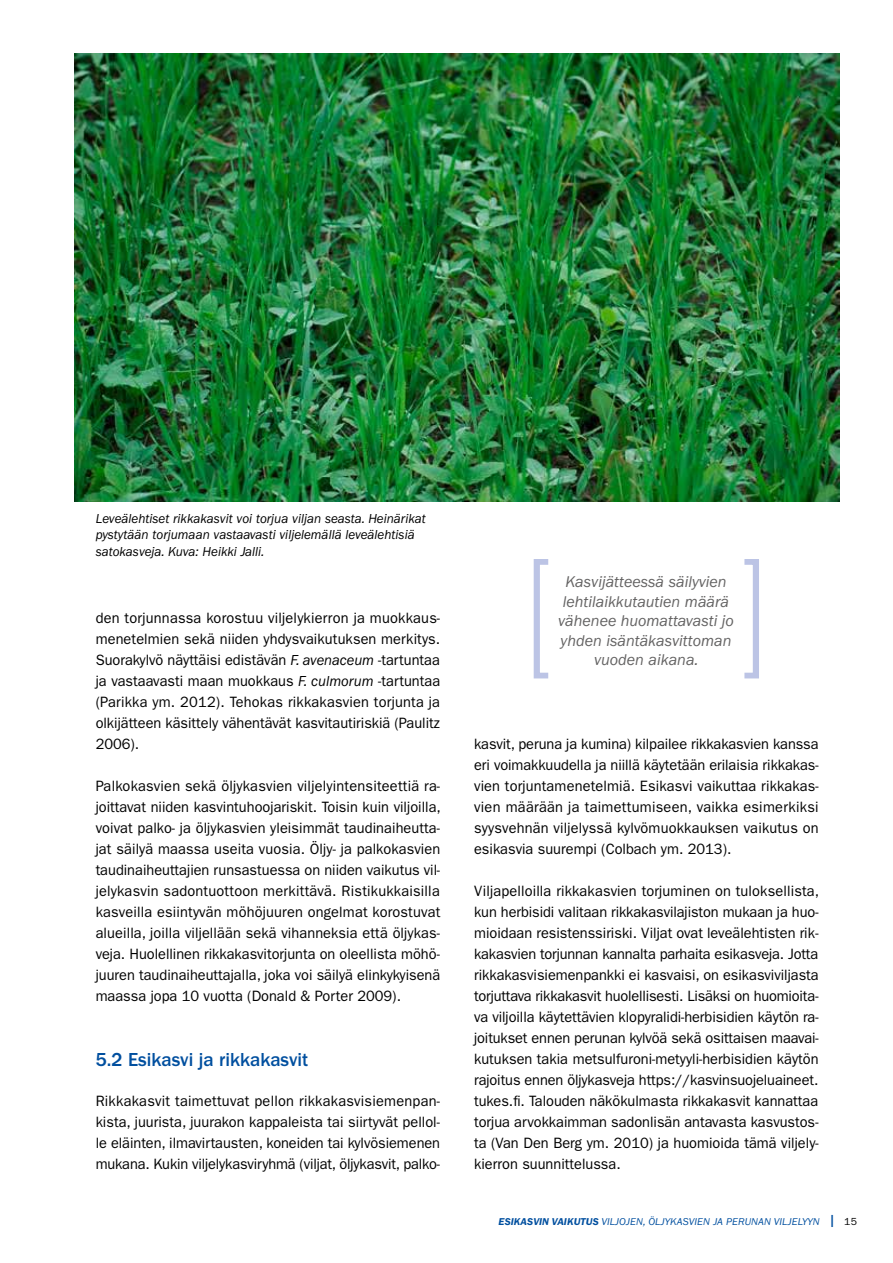
<style>
.page{position:relative;width:893px;height:1263px;background:#fff}
.page>*{position:absolute;margin:0;border:0;box-sizing:border-box;transform-origin:0 0}
.t1{font:500 19.5px "Franklin Gothic";color:#004f9f}
.t2{font:italic 16.2px/19.5px "Franklin Gothic";color:#646363;text-align:center}
.t3{font:15px/21px "Franklin Gothic";color:#000;text-align:justify}
.t4{font:italic 13.5px/16.5px "Franklin Gothic";color:#000}
.t5{font:italic 10.35px "Franklin Gothic";letter-spacing:.01em;color:#004f9f}
.s1{font-style:italic}
.s2{font-weight:600}
.s3{font-weight:600;font-size:12.15px}
.s4{font-style:normal;color:#000}
</style>
<div class="page">
<svg style="left:744px;top:559px;width:15px;height:120px"></svg>
<svg style="left:533px;top:559px;width:16px;height:120px"></svg>
<img style="left:74px;top:53px;width:766px;height:449px">
<p class="t4" style="left:96px;top:510px;width:332px">Leveälehtiset rikkakasvit voi torjua viljan seasta. Heinärikat pystytään torjumaan vastaavasti viljelemällä leveälehtisiä satokasveja. Kuva: Heikki Jalli.</p>
<p class="t3" style="left:96px;top:608px;width:346px">den torjunnassa korostuu viljelykierron ja muokkaus&shy;menetelmien sekä niiden yhdysvaikutuksen merkitys.<br>Suorakylvö näyttäisi edistävän <span class="s1">F. avenaceum</span> -tartuntaa ja vastaavasti maan muokkaus <span class="s1">F. culmorum</span> -tartuntaa (Parikka ym. 2012). Tehokas rikkakasvien torjunta ja olkijätteen käsittely vähentävät kasvitautiriskiä (Paulitz 2006).</p>
<p class="t3" style="left:96px;top:776px;width:347px">Palkokasvien sekä öljykasvien viljelyintensiteettiä ra&shy;joittavat niiden kasvintuhoojariskit. Toisin kuin viljoilla, voivat palko- ja öljykasvien yleisimmät taudinaiheutta&shy;jat säilyä maassa useita vuosia. Öljy- ja palkokasvien taudinaiheuttajien runsastuessa on niiden vaikutus vil&shy;jelykasvin sadontuottoon merkittävä. Ristikukkaisilla kasveilla esiintyvän möhöjuuren ongelmat korostuvat alueilla, joilla viljellään sekä vihanneksia että öljykas&shy;veja. Huolellinen rikkakasvitorjunta on oleellista möhö&shy;juuren taudinaiheuttajalla, joka voi säilyä elinkykyisenä maassa jopa 10 vuotta (Donald &amp; Porter 2009).</p>
<h1 class="t1" style="left:96px;top:1048px;width:214px">5.2 Esikasvi ja rikkakasvit</h1>
<p class="t3" style="left:96px;top:1091px;width:346px">Rikkakasvit taimettuvat pellon rikkakasvisiemenpan&shy;kista, juurista, juurakon kappaleista tai siirtyvät pellol&shy;le eläinten, ilmavirtausten, koneiden tai kylvösiemenen mukana. Kukin viljelykasviryhmä (viljat, öljykasvit, palko-</p>
<p class="t2" style="left:558px;top:572px;width:177px">Kasvijätteessä säilyvien lehtilaikkutautien määrä vähenee huomattavasti jo yhden isäntäkasvittoman vuoden aikana.</p>
<p class="t3" style="left:474px;top:734px;width:346px">kasvit, peruna ja kumina) kilpailee rikkakasvien kanssa eri voimakkuudella ja niillä käytetään erilaisia rikkakas&shy;vien torjuntamenetelmiä. Esikasvi vaikuttaa rikkakas&shy;vien määrään ja taimettumiseen, vaikka esimerkiksi syysvehnän viljelyssä kylvömuokkauksen vaikutus on esikasvia suurempi (Colbach ym. 2013).</p>
<p class="t3" style="left:474px;top:881px;width:347px">Viljapelloilla rikkakasvien torjuminen on tuloksellista, kun herbisidi valitaan rikkakasvilajiston mukaan ja huo&shy;mioidaan resistenssiriski. Viljat ovat leveälehtisten rik&shy;kakasvien torjunnan kannalta parhaita esikasveja. Jotta rikkakasvisiemenpankki ei kasvaisi, on esikasviviljasta torjuttava rikkakasvit huolellisesti. Lisäksi on huomioita&shy;va viljoilla käytettävien klopyralidi-herbisidien käytön ra&shy;joitukset ennen perunan kylvöä sekä osittaisen maavai&shy;kutuksen takia metsulfuroni-metyyli-herbisidien käytön rajoitus ennen öljykasveja https://kasvinsuojeluaineet. tukes.fi. Talouden näkökulmasta rikkakasvit kannattaa torjua arvokkaimman sadonlisän antavasta kasvustos&shy;ta (Van Den Berg ym. 2010) ja huomioida tämä viljely&shy;kierron suunnittelussa.</p>
<p class="t5" style="left:499px;top:1216px;width:360px"><span class="s2">ESIKASVIN VAIKUTUS</span> VILJOJEN, ÖLJYKASVIEN JA PERUNAN VILJELYYN <span class="s3">|</span> <span class="s4">15</span></p>
</div>
